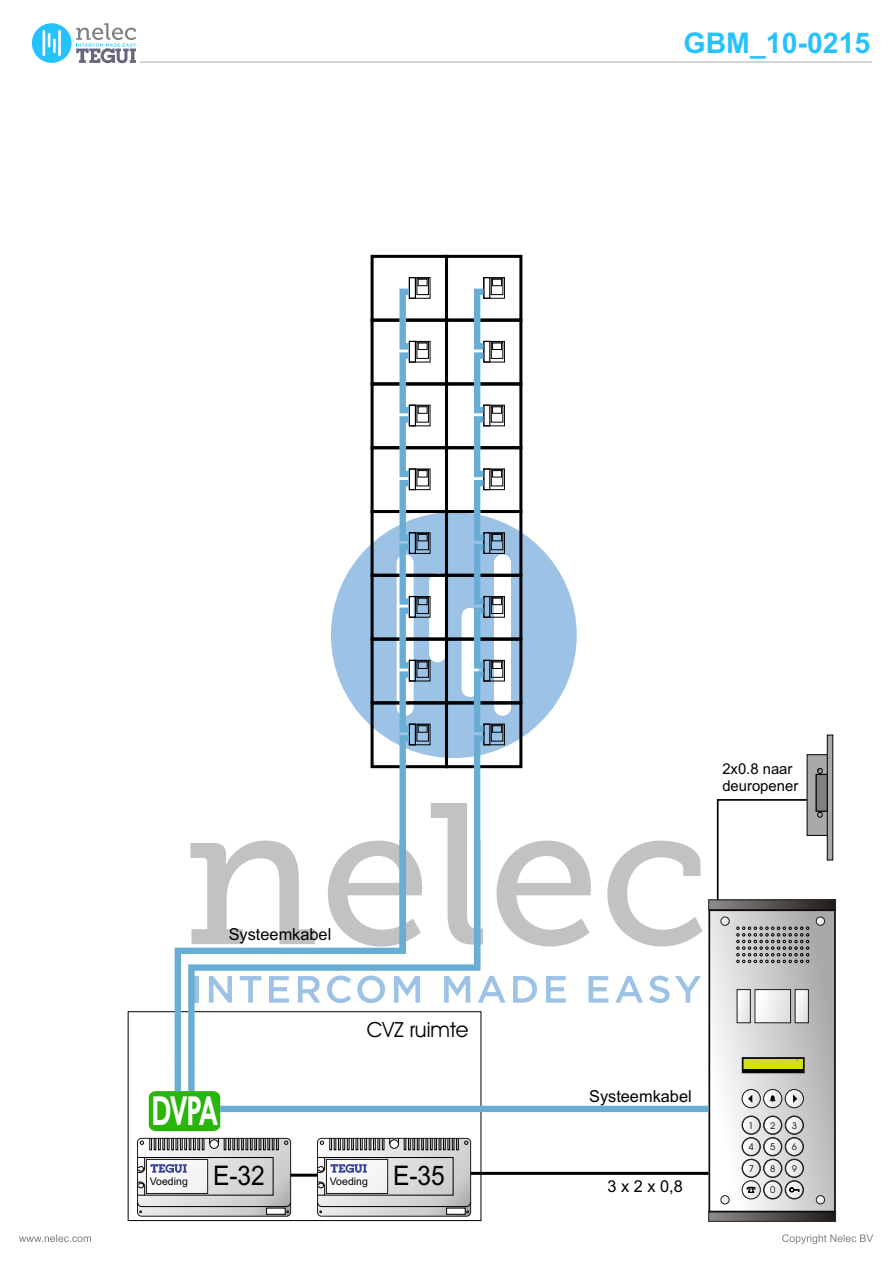
<style>
.page{position:relative;width:893px;height:1263px;background:#fff}
.page>*{position:absolute;margin:0;border:0;box-sizing:border-box;transform-origin:0 0}
.t1{font:700 40.2px "Avant Garde IT Cby BT";color:#fff;scale:.7 1}
.t2{font:700 28.5px "Arial";color:#26c2ff}
.t3{font:27px "Arial";color:#000;scale:.91 1}
.t4{font:21px "Avant Garde IT Cby BT";color:#000}
.t5{font:16.5px "Arial";color:#000}
.t6{font:15px/16.8px "Arial";color:#000}
.t7{font:10.5px "Arial";color:#000}
.t8{font:9.45px "Avant Garde IT Cby BT";color:#000}
</style>
<div class="page">
<svg style="left:19px;top:1234px;width:72px;height:8px"></svg>
<svg style="left:782px;top:1234px;width:91px;height:10px"></svg>
<hr style="left:140px;top:61px;width:732px;height:2px;background:#ccc">
<div style="left:422px;top:514px;width:22px;height:244px;background:#9cc2e6"></div>
<div style="left:429px;top:573px;width:17px;height:89px;background:#fff;border-radius:8px"></div>
<div style="left:32px;top:23px;width:40px;height:40px;background:#26c2ff;border-radius:50%"></div>
<hr style="left:43px;top:30px;width:2px;height:26px;background:#fff">
<svg style="left:48px;top:33px;width:2px;height:14px"></svg>
<hr style="left:58px;top:30px;width:3px;height:26px;background:#fff">
<hr style="left:53px;top:39px;width:3px;height:14px;background:#fff">
<svg style="left:76px;top:23px;width:60px;height:40px"></svg>
<div style="left:371px;top:382px;width:77px;height:67px;border:3px solid #000"></div>
<div style="left:371px;top:319px;width:77px;height:66px;border:3px solid #000"></div>
<div style="left:371px;top:255px;width:77px;height:67px;border:3px solid #000"></div>
<div style="left:371px;top:510px;width:77px;height:67px;border:3px solid #000"></div>
<div style="left:371px;top:637px;width:77px;height:67px;border:3px solid #000"></div>
<div style="left:371px;top:701px;width:77px;height:67px;border:3px solid #000"></div>
<div style="left:445px;top:255px;width:77px;height:67px;border:3px solid #000"></div>
<div style="left:483px;top:277px;width:22px;height:22px;border:1px solid #000"></div>
<div style="left:483px;top:277px;width:7px;height:22px;border:1px solid #000"></div>
<div style="left:491px;top:278px;width:12px;height:17px;border:1px solid #000"></div>
<div style="left:409px;top:468px;width:21px;height:22px;border:1px solid #000"></div>
<div style="left:417px;top:469px;width:12px;height:17px;border:1px solid #000"></div>
<div style="left:409px;top:405px;width:21px;height:21px;border:1px solid #000"></div>
<div style="left:417px;top:406px;width:12px;height:16px;border:1px solid #000"></div>
<div style="left:409px;top:341px;width:21px;height:21px;border:1px solid #000"></div>
<div style="left:418px;top:343px;width:9px;height:7px;border:1px solid #000"></div>
<div style="left:417px;top:342px;width:12px;height:17px;border:1px solid #000"></div>
<div style="left:409px;top:277px;width:21px;height:22px;border:1px solid #000"></div>
<div style="left:409px;top:277px;width:7px;height:22px;border:1px solid #000"></div>
<div style="left:418px;top:279px;width:9px;height:7px;border:1px solid #000"></div>
<div style="left:417px;top:278px;width:12px;height:17px;border:1px solid #000"></div>
<div style="left:409px;top:532px;width:21px;height:22px;border:1px solid #000"></div>
<div style="left:417px;top:533px;width:12px;height:17px;border:1px solid #000"></div>
<div style="left:409px;top:596px;width:21px;height:22px;border:1px solid #000"></div>
<div style="left:418px;top:598px;width:9px;height:7px;border:1px solid #000"></div>
<div style="left:417px;top:597px;width:12px;height:17px;border:1px solid #000"></div>
<div style="left:409px;top:660px;width:21px;height:21px;border:1px solid #000"></div>
<div style="left:418px;top:662px;width:9px;height:7px;border:1px solid #000"></div>
<div style="left:417px;top:661px;width:12px;height:16px;border:1px solid #000"></div>
<div style="left:409px;top:724px;width:21px;height:21px;border:1px solid #000"></div>
<div style="left:417px;top:725px;width:12px;height:16px;border:1px solid #000"></div>
<div style="left:128px;top:1011px;width:353px;height:210px;border:1px solid #000"></div>
<div style="left:709px;top:899px;width:126px;height:11px;border:1px solid #1f1a17"></div>
<svg style="left:711px;top:902px;width:123px;height:6px"></svg>
<div style="left:709px;top:900px;width:127px;height:10px;border:1px solid #2b2926"></div>
<svg style="left:711px;top:1213px;width:123px;height:6px"></svg>
<div style="left:709px;top:1211px;width:127px;height:10px;border:1px solid #2b2926"></div>
<svg style="left:708px;top:908px;width:129px;height:305px"></svg>
<svg style="left:716px;top:735px;width:117px;height:166px"></svg>
<svg style="left:138px;top:1138px;width:153px;height:78px;background:#d3d3d3"></svg>
<div style="left:137px;top:1138px;width:154px;height:78px;border:1px solid #1f1a17;border-radius:4px"></div>
<svg style="left:150px;top:1138px;width:60px;height:12px"></svg>
<svg style="left:140px;top:1141px;width:4px;height:4px"></svg>
<div style="left:137px;top:1157px;width:136px;height:38px;border:1px solid #000"></div>
<svg style="left:137px;top:1181px;width:8px;height:14px"></svg>
<div style="left:146px;top:1159px;width:62px;height:34px;background:#f6f6f6"></div>
<div style="left:146px;top:1159px;width:62px;height:35px;border:1px solid #1f1a17"></div>
<div style="left:210px;top:1139px;width:9px;height:9px;background:#fff;border:1px solid #000;border-radius:50%"></div>
<svg style="left:218px;top:1138px;width:70px;height:12px"></svg>
<svg style="left:137px;top:1202px;width:154px;height:13px;background:#bebebe"></svg>
<svg style="left:137px;top:1157px;width:50px;height:17px"></svg>
<svg style="left:318px;top:1138px;width:153px;height:78px;background:#d3d3d3"></svg>
<div style="left:317px;top:1138px;width:154px;height:78px;border:1px solid #1f1a17;border-radius:4px"></div>
<svg style="left:330px;top:1138px;width:60px;height:12px"></svg>
<svg style="left:320px;top:1141px;width:4px;height:4px"></svg>
<div style="left:317px;top:1157px;width:136px;height:38px;border:1px solid #000"></div>
<svg style="left:317px;top:1157px;width:8px;height:16px"></svg>
<svg style="left:317px;top:1181px;width:8px;height:14px"></svg>
<div style="left:326px;top:1159px;width:62px;height:34px;background:#f7f7f7"></div>
<div style="left:326px;top:1159px;width:62px;height:35px;border:1px solid #1f1a17"></div>
<div style="left:390px;top:1139px;width:9px;height:9px;background:#fff;border:1px solid #000;border-radius:50%"></div>
<svg style="left:398px;top:1138px;width:70px;height:12px"></svg>
<svg style="left:317px;top:1202px;width:154px;height:13px;background:#bebebe"></svg>
<svg style="left:331px;top:1164px;width:36px;height:9px"></svg>
<hr style="left:291px;top:1174px;width:27px;height:3px;background:#000">
<div style="left:149px;top:1091px;width:71px;height:40px;background:#29b50a"></div>
<svg style="left:331px;top:285px;width:91px;height:548px"></svg>
<svg style="left:444px;top:285px;width:258px;height:718px"></svg>
<hr style="left:471px;top:1172px;width:237px;height:3px;background:#000">
<div style="left:220px;top:1106px;width:488px;height:6px;background:#69add4"></div>
<svg style="left:409px;top:833px;width:74px;height:231px"></svg>
<div style="left:188px;top:1058px;width:7px;height:33px;background:#69add4"></div>
<svg style="left:171px;top:833px;width:238px;height:231px"></svg>
<div style="left:175px;top:1058px;width:6px;height:33px;background:#69add4"></div>
<h2 class="t2" style="left:683px;top:33px;width:188px">GBM_10-0215</h2>
<p class="t5" style="left:229px;top:928px;width:104px">Systeemkabel</p>
<h1 class="t1" style="left:152px;top:1095px;width:95px">DVPA</h1>
<p class="t4" style="left:367px;top:1021px;width:103px">CVZ ruimte</p>
<p class="t7" style="left:150px;top:1177px;width:39px">Voeding</p>
<h3 class="t3" style="left:213px;top:1165px;width:59px">E-32</h3>
<p class="t7" style="left:330px;top:1177px;width:39px">Voeding</p>
<h3 class="t3" style="left:393px;top:1165px;width:59px">E-35</h3>
<p class="t6" style="left:722px;top:762px;width:77px">2x0.8 naar deuropener</p>
<p class="t5" style="left:589px;top:1089px;width:104px">Systeemkabel</p>
<p class="t5" style="left:607px;top:1179px;width:77px">3x2x0,8</p>
<p class="t8" style="left:748px;top:1121px;width:7px">1</p>
<p class="t8" style="left:770px;top:1121px;width:7px">2</p>
<p class="t8" style="left:792px;top:1121px;width:7px">3</p>
<p class="t8" style="left:749px;top:1164px;width:7px">7</p>
<p class="t8" style="left:770px;top:1164px;width:7px">8</p>
<p class="t8" style="left:792px;top:1164px;width:7px">9</p>
<p class="t8" style="left:770px;top:1143px;width:7px">5</p>
<p class="t8" style="left:792px;top:1143px;width:7px">6</p>
<p class="t8" style="left:749px;top:1143px;width:7px">4</p>
<p class="t8" style="left:770px;top:1186px;width:7px">0</p>
</div>
